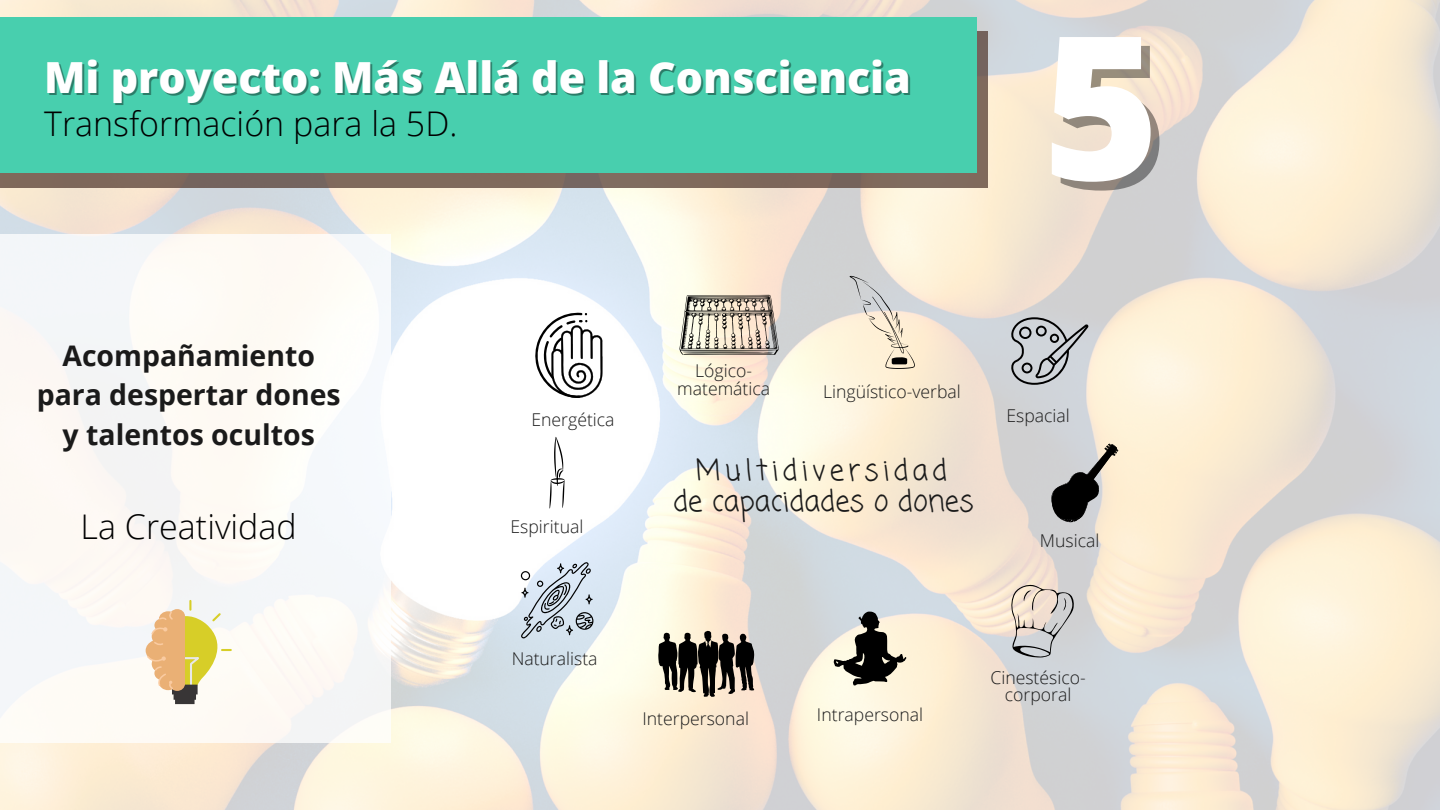
<style>
.page{position:relative;width:1440px;height:810px;background:#fff}
.page>*{position:absolute;margin:0;border:0;box-sizing:border-box;transform-origin:0 0}
.t1{font:800 200px "Open Sans";color:rgb(0 0 0/.4)}
.t2{font:800 42.9px "Open Sans";color:#fff}
.t3{font:300 34px "Open Sans";color:#000}
.t4{font:28.8px/31.5px "Coming Soon";color:#1a1a1a;text-align:center}
.t5{font:700 28.4px/39.8px "Open Sans";color:#1a1a1a;text-align:center}
.t6{font:300 17.6px/17.2px "Open Sans";color:#1a1a1a;text-align:center}
</style>
<div class="page">
<img style="left:0;top:0;width:1440px;height:810px">
<div style="left:0;top:31px;width:988px;height:157px;background:#80695c"></div>
<div style="left:0;top:18px;width:976px;height:155px;background:#48cfae"></div>
<div style="left:0;top:235px;width:391px;height:508px;background:#fdf9f5"></div>
<svg style="left:146px;top:601px;width:85px;height:103px"></svg>
<svg style="left:679px;top:295px;width:100px;height:60px;background:#b4aa9c"></svg>
<svg style="left:850px;top:276px;width:65px;height:93px;background:#dfd7c9"></svg>
<svg style="left:1038px;top:441px;width:101px;height:88px;background:#b5afa6"></svg>
<svg style="left:1011px;top:584px;width:63px;height:74px;background:#c9c3bd"></svg>
<svg style="left:834px;top:611px;width:72px;height:75px;background:#8f8c83"></svg>
<svg style="left:658px;top:631px;width:96px;height:66px;background:#696359"></svg>
<svg style="left:549px;top:437px;width:15px;height:72px"></svg>
<svg style="left:534px;top:312px;width:69px;height:86px"></svg>
<svg style="left:1011px;top:317px;width:78px;height:68px;background:#abafb3"></svg>
<svg style="left:521px;top:561px;width:72px;height:77px;background:#b8c3cd"></svg>
<h2 class="t2" style="left:44px;top:47px;width:868px">Mi proyecto: Más Allá de la Consciencia</h2>
<h3 class="t3" style="left:44px;top:99px;width:415px">Transformación para la 5D.</h3>
<h1 class="t1" style="left:1051px;top:-25px;width:118px">5</h1>
<h3 class="t5" style="left:37px;top:335px;width:306px">Acompañamiento para despertar dones y talentos ocultos</h3>
<h3 class="t3" style="left:81px;top:502px;width:218px">La Creatividad</h3>
<p class="t6" style="left:532px;top:410px;width:85px">Energética</p>
<p class="t6" style="left:511px;top:518px;width:74px">Espiritual</p>
<p class="t6" style="left:677px;top:362px;width:94px">Lógico&shy;matemática</p>
<p class="t6" style="left:823px;top:383px;width:139px">Lingüístico-verbal</p>
<h3 class="t4" style="left:673px;top:456px;width:302px">Multidiversidad<br>de capacidades o dones</h3>
<p class="t6" style="left:1006px;top:406px;width:65px">Espacial</p>
<p class="t6" style="left:1040px;top:531px;width:61px">Musical</p>
<p class="t6" style="left:512px;top:649px;width:87px">Naturalista</p>
<p class="t6" style="left:643px;top:710px;width:108px">Interpersonal</p>
<p class="t6" style="left:817px;top:706px;width:108px">Intrapersonal</p>
<p class="t6" style="left:990px;top:668px;width:97px">Cinestésico&shy;corporal</p>
</div>
